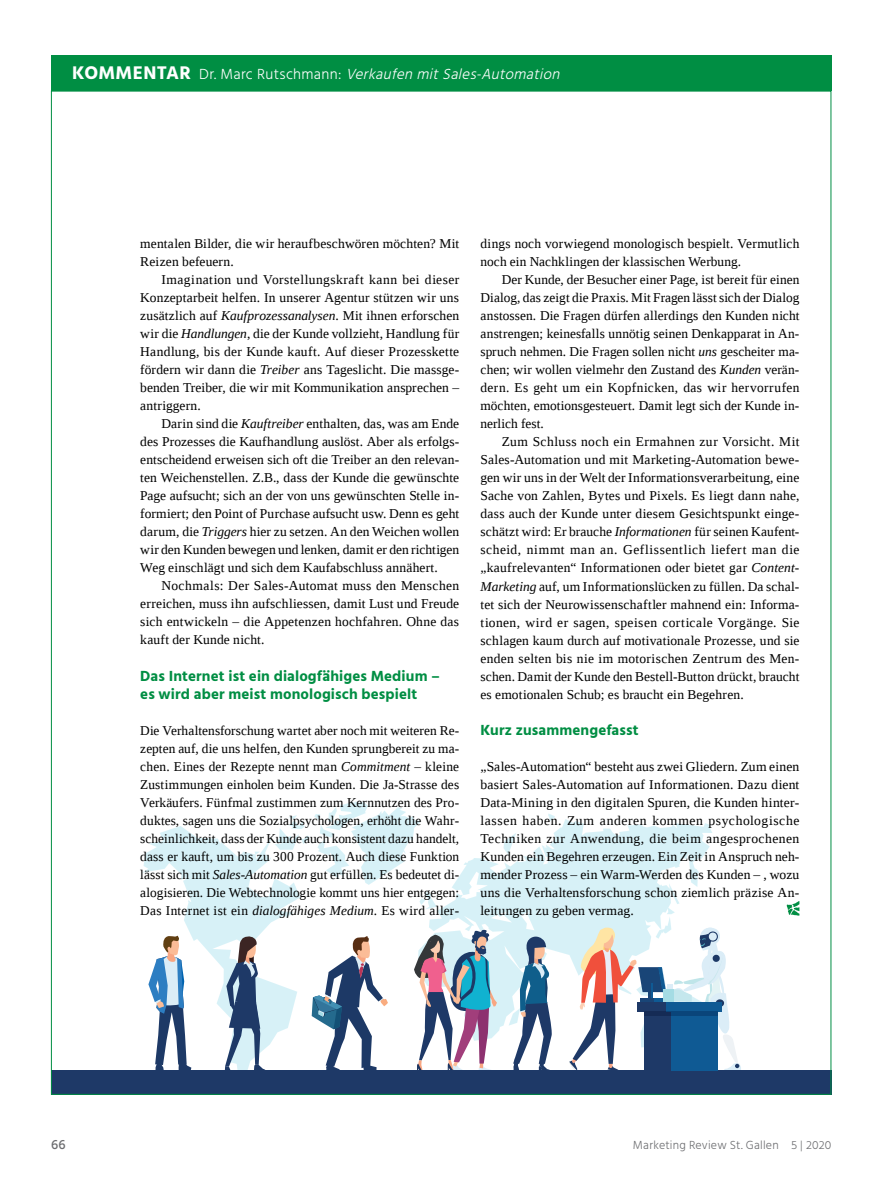
<style>
.page{position:relative;width:893px;height:1191px;background:#fff}
.page>*{position:absolute;margin:0;border:0;box-sizing:border-box;transform-origin:0 0}
.t1{font:700 18.75px "Hind Vadodara";letter-spacing:.015em;color:#fff}
.t2{font:700 15px/18px "Hind Vadodara";letter-spacing:.01em;color:#008e43}
.t3{font:italic 300 15px "Hind Vadodara";color:#fff}
.t4{font:13.5px/18px "Tinos";letter-spacing:.01em;color:#000;text-align:justify}
.t5{font:500 13.5px "Hind Vadodara";color:#6d6e71}
.t6{font:300 12px "Hind Vadodara";letter-spacing:.02em;color:#6d6e71}
.s1{font-style:normal}
.s2{font-style:italic}
</style>
<div class="page">
<svg style="left:497px;top:819px;width:215px;height:214px;fill:#d7f1f7"></svg>
<svg style="left:503px;top:832px;width:13px;height:25px"></svg>
<svg style="left:548px;top:814px;width:7px;height:6px"></svg>
<svg style="left:509px;top:934px;width:44px;height:136px"></svg>
<svg style="left:142px;top:801px;width:355px;height:269px"></svg>
<div style="left:51px;top:1070px;width:780px;height:24px;background:#1e3967"></div>
<svg style="left:569px;top:907px;width:172px;height:164px"></svg>
<div style="left:51px;top:55px;width:780px;height:36px;background:#008e43"></div>
<svg style="left:787px;top:901px;width:12px;height:14px"></svg>
<h1 class="t1" style="left:72px;top:57px;width:120px">Kommementarr</h1>
<p class="t3" style="left:199px;top:63px;width:366px"><span class="s1">D r. M a r c R u t s c h m a n n :</span> Verkaufen mitSales-Automation</p>
<p class="t4" style="left:140px;top:235px;width:320px">mentalen Bilder, die wir heraufbeschwören möchten? Mit<br>Reizen befeuern.</p>
<p class="t4" style="left:140px;top:271px;width:320px;text-indent:21px">Imagination und Vorstellungskraft kann bei dieser Konzeptarbeit helfen. In unserer Agentur stützen wir uns zusätzlich auf <span class="s2">Kaufprozessanalysen</span>. Mit ihnen erforschen wir die <span class="s2">Handlungen</span>, die der Kunde vollzieht, Handlung für Handlung, bis der Kunde kauft. Auf dieser Prozesskette fördern wir dann die <span class="s2">Treiber</span> ans Tageslicht. Die massge&shy;benden Treiber, die wir mit Kommunikation ansprechen – antriggern.</p>
<p class="t4" style="left:140px;top:415px;width:320px;text-indent:21px">Darin sind die <span class="s2">Kauftreiber</span> enthalten, das, was am Ende des Prozesses die Kaufhandlung auslöst. Aber als erfolgs&shy;entscheidend erweisen sich oft die Treiber an den relevan&shy;ten Weichenstellen. Z.B., dass der Kunde die gewünschte Page aufsucht; sich an der von uns gewünschten Stelle in&shy;formiert; den Point of Purchase aufsucht usw. Denn es geht darum, die <span class="s2">Triggers</span> hier zu setzen. An den Weichen wollen wir den Kunden bewegen und lenken, damit er den richtigen Weg einschlägt und sich dem Kaufabschluss annähert.</p>
<p class="t4" style="left:140px;top:577px;width:320px;text-indent:21px">Nochmals: Der Sales-Automat muss den Menschen erreichen, muss ihn aufschliessen, damit Lust und Freude sich entwickeln – die Appetenzen hochfahren. Ohne das kauft der Kunde nicht.</p>
<p class="t2" style="left:140px;top:666px;width:301px">Das Internet ist ein dialogfähiges Medium – es wird aber meist monologisch bespielt</p>
<p class="t4" style="left:140px;top:721px;width:320px">Die Verhaltensforschung wartet aber noch mit weiteren Re&shy;zepten auf, die uns helfen, den Kunden sprungbereit zu ma&shy;chen. Eines der Rezepte nennt man <span class="s2">Commitment</span> – kleine Zustimmungen einholen beim Kunden. Die Ja-Strasse des Verkäufers. Fünfmal zustimmen zum Kernnutzen des Pro&shy;duktes, sagen uns die Sozialpsychologen, erhöht die Wahr&shy;scheinlichkeit, dass der Kunde auch konsistent dazu handelt, dass er kauft, um bis zu 300 Prozent. Auch diese Funktion lässt sich mit <span class="s2">Sales-Automation</span> gut erfüllen. Es bedeutet di&shy;alogisieren. Die Webtechnologie kommt uns hier entgegen:<br>Das Internet ist ein <span class="s2">dialogfähiges Medium</span>. Es wird aller-</p>
<p class="t4" style="left:480px;top:235px;width:320px">dings noch vorwiegend monologisch bespielt. Vermutlich noch ein Nachklingen der klassischen Werbung.</p>
<p class="t4" style="left:480px;top:271px;width:320px;text-indent:21px">Der Kunde, der Besucher einer Page, ist bereit für einen Dialog, das zeigt die Praxis. Mit Fragen lässt sich der Dialog anstossen. Die Fragen dürfen allerdings den Kunden nicht anstrengen; keinesfalls unnötig seinen Denkapparat in An&shy;spruch nehmen. Die Fragen sollen nicht <span class="s2">uns</span> gescheiter ma&shy;chen; wir wollen vielmehr den Zustand des <span class="s2">Kunden</span> verän&shy;dern. Es geht um ein Kopfnicken, das wir hervorrufen möchten, emotionsgesteuert. Damit legt sich der Kunde in&shy;nerlich fest.</p>
<p class="t4" style="left:480px;top:433px;width:320px;text-indent:21px">Zum Schluss noch ein Ermahnen zur Vorsicht. Mit Sales-Automation und mit Marketing-Automation bewe&shy;gen wir uns in der Welt der Informationsverarbeitung, eine Sache von Zahlen, Bytes und Pixels. Es liegt dann nahe, dass auch der Kunde unter diesem Gesichtspunkt einge&shy;schätzt wird: Er brauche <span class="s2">Informationen</span> für seinen Kaufent&shy;scheid, nimmt man an. Geflissentlich liefert man die „kaufrelevanten“ Informationen oder bietet gar <span class="s2">Content-Marketing</span> auf, um Informationslücken zu füllen. Da schal&shy;tet sich der Neurowissenschaftler mahnend ein: Informa&shy;tionen, wird er sagen, speisen corticale Vorgänge. Sie schlagen kaum durch auf motivationale Prozesse, und sie enden selten bis nie im motorischen Zentrum des Men&shy;schen. Damit der Kunde den Bestell-Button drückt, braucht es emotionalen Schub; es braucht ein Begehren.</p>
<p class="t2" style="left:480px;top:720px;width:160px">Kurz zusammengefasst</p>
<p class="t4" style="left:480px;top:757px;width:320px">„Sales-Automation“ besteht aus zwei Gliedern. Zum einen basiert Sales-Automation auf Informationen. Dazu dient Data-Mining in den digitalen Spuren, die Kunden hinter&shy;lassen haben. Zum anderen kommen psychologische Techniken zur Anwendung, die beim angesprochenen Kunden ein Begehren erzeugen. Ein Zeit in Anspruch neh&shy;mender Prozess – ein Warm-Werden des Kunden – , wozu uns die Verhaltensforschung schon ziemlich präzise An&shy;leitungen zu geben vermag.</p>
<p class="t5" style="left:51px;top:1134px;width:16px">66</p>
<p class="t6" style="left:633px;top:1136px;width:200px">Marketing Review St. Gallen 5 | 2020</p>
</div>
